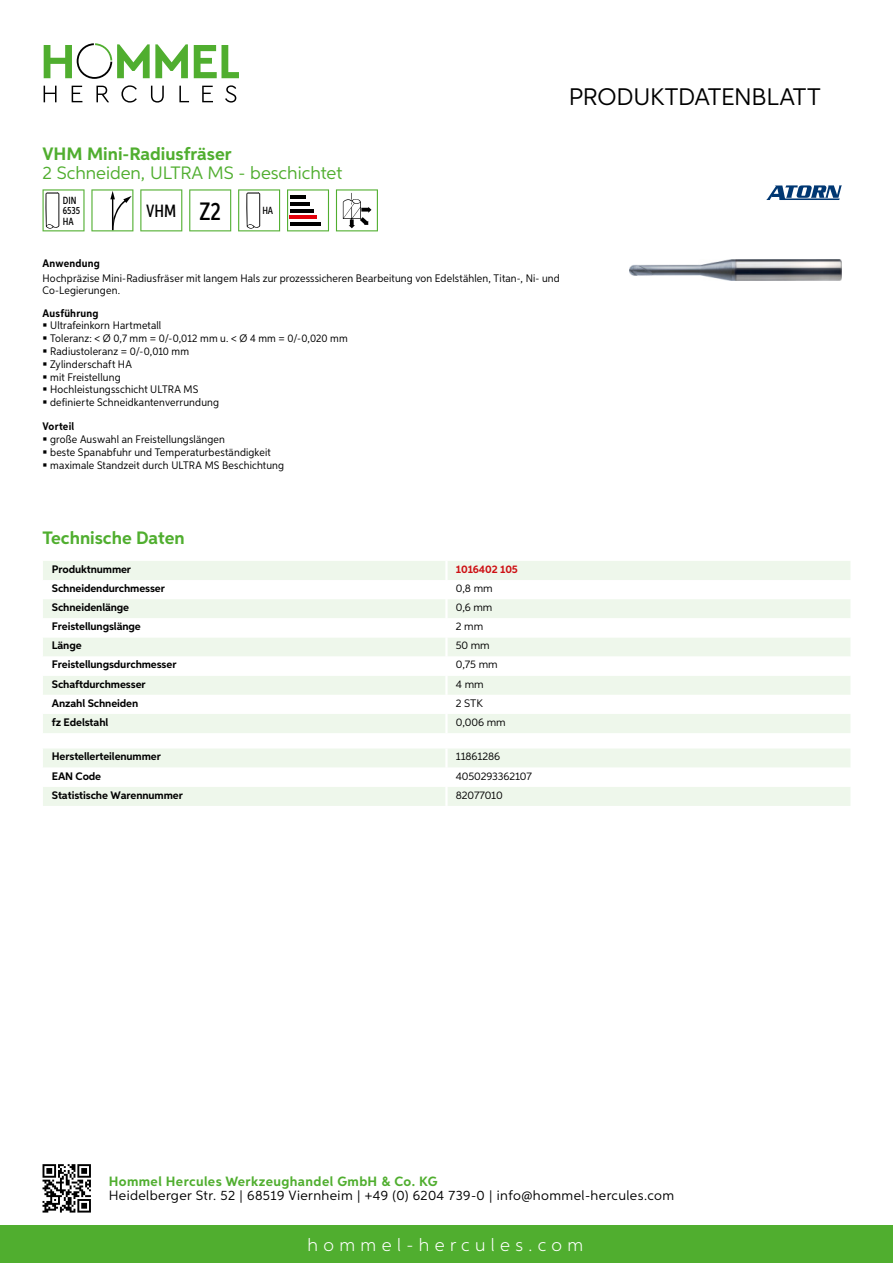
<style>
.page{position:relative;width:893px;height:1263px;background:#fff}
.page>*{position:absolute;margin:0;border:0;box-sizing:border-box;transform-origin:0 0}
.t1{font:24px "Aspira";letter-spacing:-.01em;color:#000}
.t2{font:700 18px "Aspira";color:#50ae2f}
.t3{font:18px "Aspira";color:#50ae2f}
.t4{font:300 18px "Aspira";letter-spacing:.3em;color:#fff}
.t5{font:500 17.85px "Aspira XX Nar";color:#000}
.t6{font:13.5px "Aspira";letter-spacing:.03em;color:#000}
.t7{font:700 13.5px "Aspira";letter-spacing:.03em;color:#50ae2f}
.t8{font:10.95px/12.8px "Aspira Nar";letter-spacing:.015em;color:#000}
.t9{font:700 10.95px "Aspira";letter-spacing:-.01em;color:#000}
.t10{font:10.95px "Aspira";letter-spacing:-.01em;color:#000}
.t11{font:700 10.95px "Aspira Nar";letter-spacing:.02em;color:#000}
.t12{font:700 10.95px "Aspira";letter-spacing:-.01em;color:#cd1013}
.t13{font:500 10.35px/10.4px "Aspira XX Nar";color:#000}
.s1{font-size:25.2px}
</style>
<div class="page">
<div style="left:0;top:1226px;width:893px;height:37px;background:#50ae2f"></div>
<svg style="left:43px;top:1164px;width:48px;height:48px"></svg>
<svg style="left:194px;top:45px;width:45px;height:33px"></svg>
<svg style="left:44px;top:43px;width:144px;height:36px"></svg>
<svg style="left:44px;top:86px;width:13px;height:16px"></svg>
<svg style="left:72px;top:86px;width:10px;height:16px"></svg>
<svg style="left:96px;top:86px;width:13px;height:16px"></svg>
<svg style="left:121px;top:85px;width:16px;height:18px"></svg>
<svg style="left:151px;top:86px;width:13px;height:17px"></svg>
<svg style="left:179px;top:86px;width:10px;height:16px"></svg>
<svg style="left:202px;top:86px;width:11px;height:16px"></svg>
<svg style="left:225px;top:85px;width:11px;height:18px"></svg>
<div style="left:43px;top:561px;width:807px;height:172px;background:#eef7eb"></div>
<svg style="left:43px;top:580px;width:807px;height:134px"></svg>
<hr style="left:445px;top:561px;width:3px;height:19px;background:#fff">
<hr style="left:445px;top:580px;width:3px;height:19px;background:#fff">
<hr style="left:445px;top:599px;width:3px;height:19px;background:#fff">
<hr style="left:445px;top:618px;width:3px;height:19px;background:#fff">
<hr style="left:445px;top:637px;width:3px;height:19px;background:#fff">
<hr style="left:445px;top:656px;width:3px;height:20px;background:#fff">
<hr style="left:445px;top:676px;width:3px;height:19px;background:#fff">
<hr style="left:445px;top:695px;width:3px;height:19px;background:#fff">
<hr style="left:445px;top:714px;width:3px;height:19px;background:#fff">
<svg style="left:43px;top:749px;width:807px;height:57px"></svg>
<hr style="left:445px;top:787px;width:3px;height:19px;background:#fff">
<svg style="left:43px;top:189px;width:42px;height:42px"></svg>
<svg style="left:91px;top:189px;width:42px;height:42px"></svg>
<svg style="left:140px;top:189px;width:42px;height:42px"></svg>
<svg style="left:189px;top:189px;width:42px;height:42px"></svg>
<svg style="left:238px;top:189px;width:42px;height:42px"></svg>
<svg style="left:287px;top:189px;width:42px;height:42px"></svg>
<hr style="left:290px;top:196px;width:16px;height:3px;background:#000">
<hr style="left:290px;top:202px;width:20px;height:4px;background:#000">
<hr style="left:290px;top:209px;width:23px;height:3px;background:#000">
<hr style="left:290px;top:216px;width:27px;height:3px;background:#e3000b">
<hr style="left:290px;top:222px;width:31px;height:4px;background:#000">
<svg style="left:336px;top:189px;width:42px;height:42px"></svg>
<img style="left:629px;top:259px;width:213px;height:21px">
<svg style="left:766px;top:185px;width:76px;height:15px"></svg>
<h1 class="t1" style="left:569px;top:82px;width:253px">Produktdatenblatt</h1>
<h2 class="t2" style="left:43px;top:142px;width:191px">VHM Mini-Radiusfräser</h2>
<h2 class="t3" style="left:43px;top:162px;width:119px">2 Schneiden, ULTRA</h2>
<h2 class="t3" style="left:207px;top:162px;width:136px">MS - beschichtet</h2>
<p class="t13" style="left:63px;top:195px;width:19px">DIN<br>6535<br>HA</p>
<h3 class="t5" style="left:146px;top:200px;width:76px">VHM <span class="s1">Z2</span></h3>
<p class="t13" style="left:262px;top:205px;width:12px">HA</p>
<p class="t11" style="left:43px;top:257px;width:59px">Anwendung</p>
<p class="t8" style="left:43px;top:273px;width:519px;line-height:12px">Hochpräzise Mini-Radiusfräser mit langem Hals zur prozesssicheren Bearbeitung von Edelstählen, Titan-, Ni- und<br>Co-Legierungen.</p>
<p class="t11" style="left:43px;top:306px;width:58px">Ausführung</p>
<p class="t8" style="left:50px;top:319px;width:299px">Ultrafeinkorn Hartmetall<br>Toleranz: &lt; Ø 0,7 mm = 0/-0,012 mm u. &lt; Ø 4 mm = 0/-0,020 mm<br>Radiustoleranz = 0/-0,010 mm<br>Zylinderschaft HA<br>mit Freistellung<br>Hochleistungsschicht ULTRA MS<br>definierte Schneidkantenverrundung</p>
<p class="t11" style="left:43px;top:420px;width:33px">Vorteil</p>
<p class="t8" style="left:50px;top:433px;width:236px">große Auswahl an Freistellungslängen<br>beste Spanabfuhr und Temperaturbeständigkeit maximale Standzeit durch ULTRA MS Beschichtung</p>
<h2 class="t2" style="left:43px;top:527px;width:144px">Technische Daten</h2>
<p class="t9" style="left:52px;top:562px;width:81px">Produktnummer</p>
<p class="t12" style="left:456px;top:562px;width:64px">1016402 105</p>
<p class="t9" style="left:52px;top:581px;width:115px">Schneidendurchmesser</p>
<p class="t10" style="left:456px;top:581px;width:38px">0,8 mm</p>
<p class="t9" style="left:52px;top:601px;width:79px">Schneidenlänge</p>
<p class="t10" style="left:456px;top:601px;width:38px">0,6 mm</p>
<p class="t9" style="left:52px;top:620px;width:90px">Freistellungslänge</p>
<p class="t10" style="left:456px;top:620px;width:29px">2 mm</p>
<p class="t9" style="left:52px;top:639px;width:31px">Länge</p>
<p class="t10" style="left:456px;top:639px;width:35px">50 mm</p>
<p class="t9" style="left:52px;top:658px;width:126px">Freistellungsdurchmesser</p>
<p class="t10" style="left:456px;top:658px;width:43px">0,75 mm</p>
<p class="t9" style="left:52px;top:677px;width:95px">Schaftdurchmesser</p>
<p class="t10" style="left:456px;top:677px;width:29px">4 mm</p>
<p class="t9" style="left:52px;top:696px;width:88px">Anzahl Schneiden</p>
<p class="t10" style="left:456px;top:696px;width:22px">2 STK</p>
<p class="t9" style="left:52px;top:715px;width:58px">fz Edelstahl</p>
<p class="t10" style="left:456px;top:715px;width:51px">0,006 mm</p>
<p class="t9" style="left:52px;top:750px;width:111px">Herstellerteilenummer</p>
<p class="t10" style="left:456px;top:750px;width:46px">11861286</p>
<p class="t9" style="left:52px;top:769px;width:51px">EAN Code</p>
<p class="t10" style="left:456px;top:769px;width:78px">4050293362107</p>
<p class="t9" style="left:52px;top:788px;width:132px">Statistische Warennummer</p>
<p class="t10" style="left:456px;top:788px;width:49px">82077010</p>
<p class="t7" style="left:109px;top:1172px;width:330px">Hommel Hercules Werkzeughandel GmbH &amp; Co. KG</p>
<p class="t6" style="left:109px;top:1187px;width:567px">Heidelberger Str. 52 | 68519 Viernheim | +49 (0) 6204 739-0 | info@hommel-hercules.com</p>
<h2 class="t4" style="left:307px;top:1234px;width:277px">hommel-hercules.com</h2>
</div>
